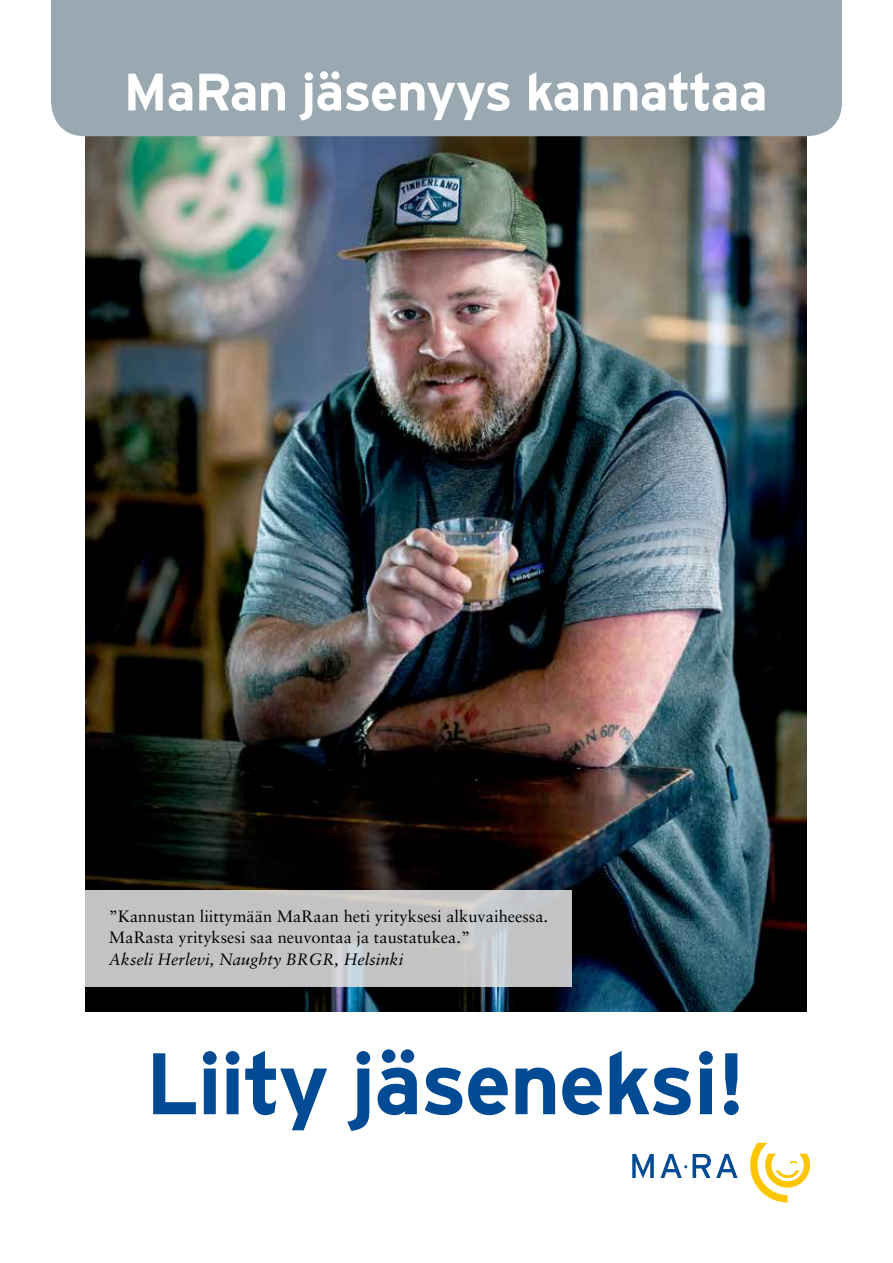
<style>
.page{position:relative;width:893px;height:1263px;background:#fff}
.page>*{position:absolute;margin:0;border:0;box-sizing:border-box;transform-origin:0 0}
.t1{font:700 87px "Interstate";letter-spacing:-.02em;color:#004b93}
.t2{font:700 52.5px "Interstate";letter-spacing:-.02em;color:#fff}
.t3{font:16.5px/21px "Sabon";color:#000}
.t4{font:italic 16.5px "Sabon";color:#000}
</style>
<div class="page">
<img style="left:85px;top:136px;width:721px;height:875px">
<svg style="left:750px;top:1143px;width:60px;height:59px"></svg>
<svg style="left:632px;top:1154px;width:22px;height:24px"></svg>
<svg style="left:660px;top:1154px;width:27px;height:24px"></svg>
<svg style="left:693px;top:1154px;width:44px;height:24px"></svg>
<svg style="left:85px;top:890px;width:486px;height:97px;background:#c4c4c5"></svg>
<div style="left:51px;top:0;width:791px;height:136px;background:#9aa8b1"></div>
<h2 class="t2" style="left:124px;top:63px;width:646px">MaRan jäsenyys kannattaa</h2>
<p class="t3" style="left:109px;top:905px;width:441px">”Kannustan liittymään MaRaan heti yrityksesi alkuvaiheessa.<br>MaRasta yrityksesi saa neuvontaa ja taustatukea.”</p>
<p class="t4" style="left:109px;top:950px;width:296px">Akseli Herlevi, Naughty BRGR, Helsinki</p>
<h1 class="t1" style="left:145px;top:1035px;width:602px">Liity jäseneksi!</h1>
</div>
